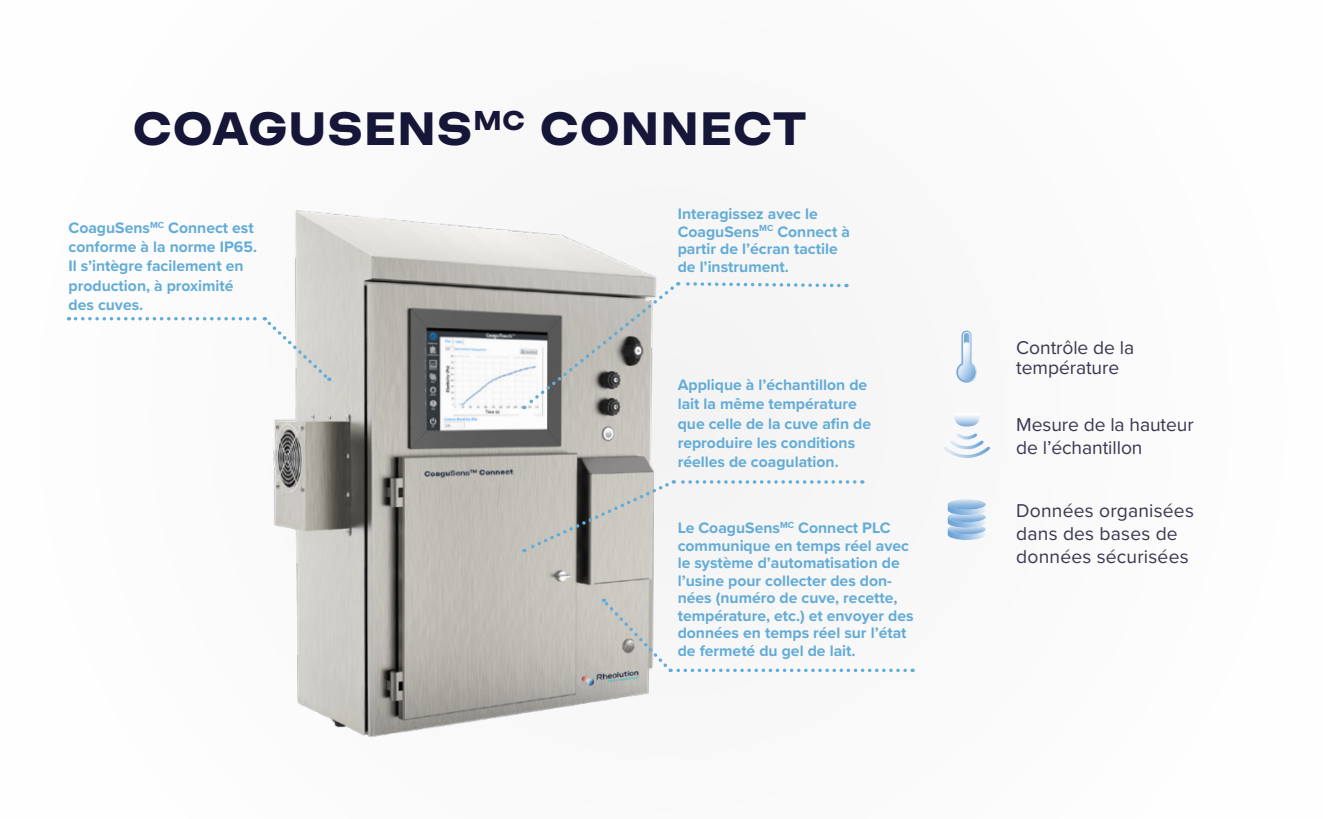
<style>
.page{position:relative;width:1323px;height:819px;background:#fbfbfb}
.page>*{position:absolute;margin:0;border:0;box-sizing:border-box;transform-origin:0 0}
.SousTitreSection{font:700 43.75px "Primera";letter-spacing:.03em;color:#151638}
.Titre_Icones{font:19.25px/23.1px "Proxima Nova";letter-spacing:-.005em;color:#393650}
.DescriptifsElastoSens{font:700 15.75px/17.5px "Proxima Nova";color:#63acd7}
</style>
<div class="page">
<img style="left:73px;top:210px;width:804px;height:528px">
<svg style="left:522px;top:280px;width:325px;height:130px"></svg>
<svg style="left:601px;top:598px;width:304px;height:74px"></svg>
<svg style="left:76px;top:317px;width:255px;height:65px"></svg>
<svg style="left:522px;top:480px;width:333px;height:74px"></svg>
<svg style="left:956px;top:331px;width:21px;height:52px"></svg>
<svg style="left:954px;top:416px;width:26px;height:10px"></svg>
<svg style="left:943px;top:433px;width:47px;height:25px"></svg>
<svg style="left:948px;top:499px;width:38px;height:41px;background:#a8c7e5"></svg>
<p class="SousTitreSection" style="left:133px;top:96px;width:675px">COAGUSENS<sup>MC</sup> CONNECT</p>
<p class="DescriptifsElastoSens" style="left:69px;top:218px;width:190px;line-height:19.2px">CoaguSens<sup>MC</sup> Connect est conforme à la norme IP65.<br>Il s’intègre facilement en production, à proximité des cuves.</p>
<p class="DescriptifsElastoSens" style="left:678px;top:205px;width:174px">Interagissez avec le<br>CoaguSens<sup>MC</sup> Connect à partir de l’écran tactile de l’instrument.</p>
<p class="DescriptifsElastoSens" style="left:678px;top:375px;width:195px;line-height:19.2px">Applique à l’échantillon de lait la même température que celle de la cuve afin de reproduire les conditions réelles de coagulation.</p>
<p class="DescriptifsElastoSens" style="left:678px;top:519px;width:238px">Le CoaguSens<sup>MC</sup> Connect PLC communique en temps réel avec le système d’automatisation de l’usine pour collecter des don&shy;nées (numéro de cuve, recette, température, etc.) et envoyer des données en temps réel sur l’état de fermeté du gel de lait.</p>
<p class="Titre_Icones" style="left:1016px;top:336px;width:119px;line-height:20.5px">Contrôle de la température</p>
<p class="Titre_Icones" style="left:1016px;top:412px;width:179px">Mesure de la hauteur de l’échantillon</p>
<p class="Titre_Icones" style="left:1016px;top:498px;width:179px">Données organisées dans des bases de données sécurisées</p>
</div>
